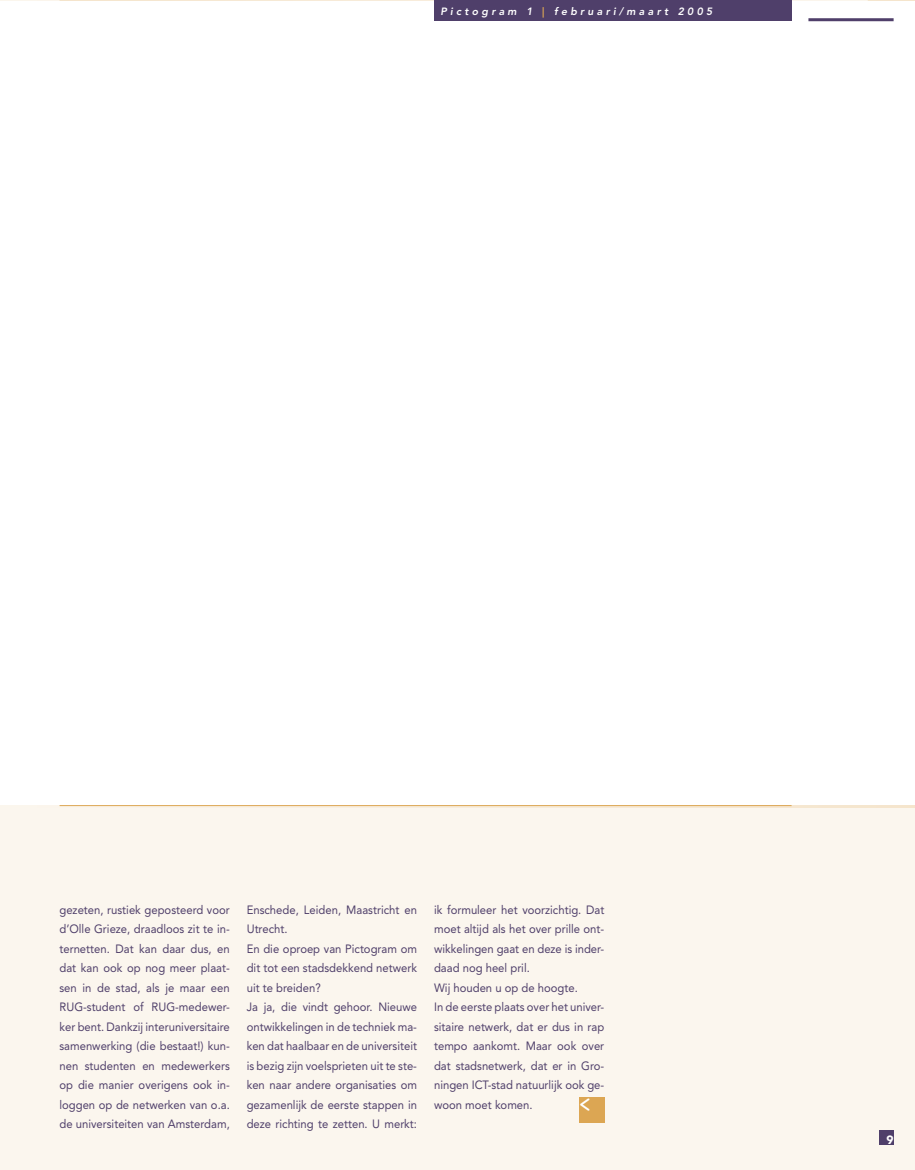
<style>
.page{position:relative;width:915px;height:1170px;background:#fff}
.page>*{position:absolute;margin:0;border:0;box-sizing:border-box;transform-origin:0 0}
.t1{font:18px "OCRA Alternate";color:#fff;scale:.94 1}
.t2{font:12px/19.5px "Avenir";color:#4f3f6a;scale:.94 1}
.t3{font:900 12px "Avenir";color:#fff}
.t4{font:italic 800 10.5px "Avenir";letter-spacing:.31em;color:#fff}
.s1{font-style:normal;color:#dca653}
</style>
<div class="page">
<div style="left:0;top:0;width:914px;height:1169px;background:#fbf6ee"></div>
<hr style="left:60px;top:805px;width:731px;height:1px;background:#dca653">
<div style="left:578px;top:1096px;width:26px;height:26px;background:#dca653"></div>
<div style="left:1px;top:1px;width:913px;height:803px;background:#fff"></div>
<hr style="left:808px;top:18px;width:85px;height:3px;background:#4f3f6a">
<div style="left:434px;top:0;width:357px;height:21px;background:#4f3f6a"></div>
<div style="left:878px;top:1129px;width:15px;height:15px;background:#4f3f6a"></div>
<p class="t4" style="left:440px;top:5px;width:273px">Pictogram 1 <span class="s1">|</span> februari/maart 2005</p>
<p class="t2" style="left:59px;top:899px;width:183px;text-align:justify">gezeten, rustiek geposteerd voor d’Olle Grieze, draadloos zit te in&shy;ternetten. Dat kan daar dus, en dat kan ook op nog meer plaat&shy;sen in de stad, als je maar een RUG-student of RUG-medewer&shy;ker bent. Dankzij interuniversitaire samenwerking (die bestaat!) kun&shy;nen studenten en medewerkers op die manier overigens ook in&shy;loggen op de netwerken van o.a. de universiteiten van Amsterdam,</p>
<p class="t2" style="left:247px;top:899px;width:183px">Enschede, Leiden, Maastricht en<br>Utrecht.<br>En die oproep van Pictogram om dit tot een stadsdekkend netwerk uit te breiden?<br>Ja ja, die vindt gehoor. Nieuwe ontwikkelingen in de techniek ma&shy;ken dat haalbaar en de universiteit is bezig zijn voelsprieten uit te ste&shy;ken naar andere organisaties om gezamenlijk de eerste stappen in deze richting te zetten. U merkt:</p>
<p class="t2" style="left:434px;top:899px;width:182px">ik formuleer het voorzichtig. Dat moet altijd als het over prille ont&shy;wikkelingen gaat en deze is inder&shy;daad nog heel pril.<br>Wij houden u op de hoogte.<br>In de eerste plaats over het univer&shy;sitaire netwerk, dat er dus in rap tempo aankomt. Maar ook over dat stadsnetwerk, dat er in Gro&shy;ningen ICT-stad natuurlijk ook ge&shy;woon moet komen.</p>
<h1 class="t1" style="left:578px;top:1097px;width:14px">&lt;</h1>
<p class="t3" style="left:886px;top:1132px;width:9px">9</p>
</div>
